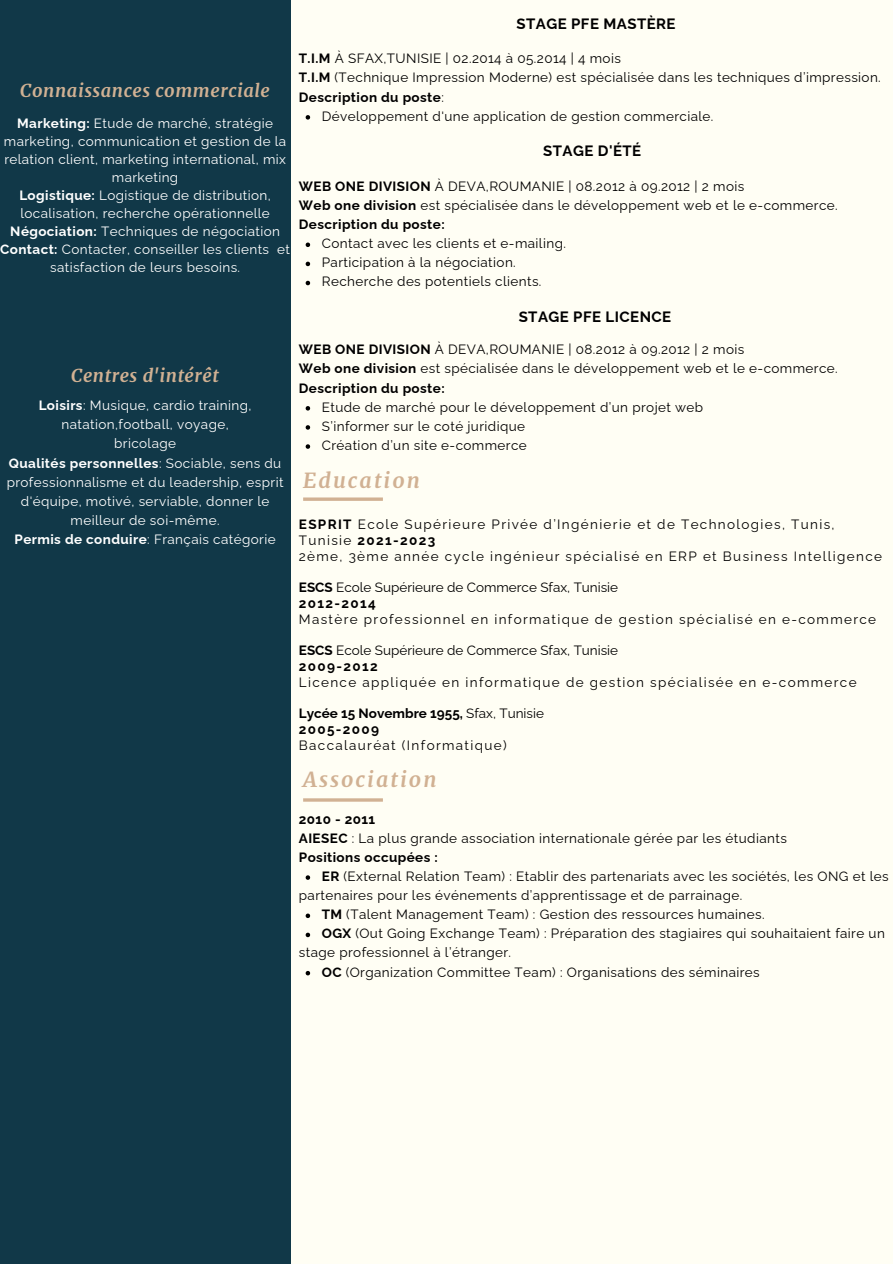
<style>
.page{position:relative;width:893px;height:1264px;background:#fff}
.page>*{position:absolute;margin:0;border:0;box-sizing:border-box;transform-origin:0 0}
.t1{font:italic 700 21px "Merriweather";letter-spacing:.1em;color:#d1b193}
.t2{font:italic 700 18px "Merriweather";letter-spacing:.03em;color:#d1b193}
.t3{font:700 15px "Raleway";letter-spacing:.03em;color:#000}
.t4{font:13.5px/19px "Raleway";letter-spacing:.03em;color:#000}
.t5{font:13.5px/18px "Raleway";letter-spacing:.03em;color:#fff;text-align:center}
.t6{font:13.5px/15.8px "Raleway";letter-spacing:.1em;color:#000}
.t7{font:13.5px "Raleway";color:#000}
.t8{font:700 13.5px "Raleway";letter-spacing:.03em;color:#fff}
.t9{font:700 13.5px "Raleway";color:#000}
.t10{font:700 13.5px "Raleway";letter-spacing:.1em;color:#000}
.t11{font:700 13.5px "Raleway";letter-spacing:.03em;color:#000}
.s1{font-weight:700}
.s2{font-weight:400}
</style>
<div class="page">
<div style="left:0;top:0;width:892px;height:1263px;background:#fffef4"></div>
<div style="left:0;top:0;width:290px;height:1263px;background:#113848"></div>
<svg style="left:305px;top:115px;width:5px;height:5px"></svg>
<svg style="left:305px;top:242px;width:5px;height:5px"></svg>
<svg style="left:305px;top:262px;width:5px;height:4px"></svg>
<svg style="left:305px;top:281px;width:5px;height:4px"></svg>
<svg style="left:303px;top:497px;width:80px;height:4px"></svg>
<hr style="left:303px;top:798px;width:80px;height:3px;background:#d1b193">
<svg style="left:305px;top:875px;width:5px;height:4px"></svg>
<svg style="left:305px;top:913px;width:5px;height:5px"></svg>
<svg style="left:305px;top:932px;width:5px;height:5px"></svg>
<svg style="left:305px;top:971px;width:5px;height:4px"></svg>
<svg style="left:305px;top:406px;width:5px;height:4px"></svg>
<svg style="left:305px;top:425px;width:5px;height:4px"></svg>
<svg style="left:305px;top:444px;width:5px;height:5px"></svg>
<p class="t2" style="left:20px;top:80px;width:251px">Connaissances commerciale</p>
<h2 class="t5" style="left:4px;top:114px;width:284px"><span class="s1">Marketing:</span> Etude de marché, stratégie marketing, communication et gestion de la relation client, marketing international, mix marketing</h2>
<p class="t5" style="left:0;top:186px;width:291px"><span class="s1">Logistique:</span> Logistique de distribution, localisation, recherche opérationnelle <span class="s1">Négociation:</span> Techniques de négociation <span class="s1">Contact:</span> Contacter, conseiller les clients et satisfaction de leurs besoins.</p>
<h2 class="t2" style="left:71px;top:364px;width:149px">Centres d'intérêt</h2>
<p class="t5" style="left:39px;top:396px;width:214px;line-height:19px"><span class="s1">Loisirs</span>: Musique, cardio training, natation,football, voyage,</p>
<p class="t5" style="left:114px;top:434px;width:63px">bricolage</p>
<p class="t8" style="left:9px;top:455px;width:274px">Qualités personnelles<span class="s2">: Sociable, sens du</span></p>
<p class="t5" style="left:7px;top:473px;width:278px">professionnalisme et du leadership, esprit</p>
<p class="t5" style="left:21px;top:491px;width:250px;line-height:19px">d'équipe, motivé, serviable, donner le meilleur de soi-même.</p>
<p class="t5" style="left:15px;top:530px;width:262px"><span class="s1">Permis de conduire</span>: Français catégorie</p>
<h3 class="t3" style="left:516px;top:14px;width:160px">STAGE PFE MASTÈRE</h3>
<p class="t4" style="left:299px;top:49px;width:323px"><span class="s1">T.I.M</span> À SFAX,TUNISIE | 02.2014 à 05.2014 | 4 mois</p>
<p class="t4" style="left:299px;top:68px;width:583px"><span class="s1">T.I.M</span> (Technique Impression Moderne) est spécialisée dans les techniques d’impression.<br><span class="s1">Description du poste</span>:</p>
<p class="t4" style="left:322px;top:106px;width:393px">Développement d'une application de gestion commerciale.</p>
<h3 class="t3" style="left:543px;top:142px;width:99px">STAGE D'ÉTÉ</h3>
<p class="t4" style="left:299px;top:176px;width:447px"><span class="s1">WEB ONE DIVISION</span> À DEVA,ROUMANIE | 08.2012 à 09.2012 | 2 mois</p>
<p class="t4" style="left:299px;top:196px;width:540px"><span class="s1">Web one division</span> est spécialisée dans le développement web et le e-commerce.<br><span class="s1">Description du poste:</span></p>
<p class="t4" style="left:322px;top:234px;width:245px">Contact avec les clients et e-mailing.</p>
<p class="t4" style="left:322px;top:253px;width:195px">Participation à la négociation.</p>
<p class="t4" style="left:322px;top:272px;width:221px">Recherche des potentiels clients.</p>
<h3 class="t3" style="left:518px;top:307px;width:154px">STAGE PFE LICENCE</h3>
<p class="t4" style="left:299px;top:340px;width:447px"><span class="s1">WEB ONE DIVISION</span> À DEVA,ROUMANIE | 08.2012 à 09.2012 | 2 mois</p>
<p class="t4" style="left:299px;top:359px;width:540px"><span class="s1">Web one division</span> est spécialisée dans le développement web et le e-commerce.<br><span class="s1">Description du poste:</span></p>
<p class="t4" style="left:322px;top:397px;width:383px">Etude de marché pour le développement d’un projet web</p>
<p class="t4" style="left:322px;top:416px;width:205px">S’informer sur le coté juridique</p>
<p class="t4" style="left:322px;top:435px;width:206px">Création d’un site e-commerce</p>
<p class="t1" style="left:303px;top:467px;width:118px">Education</p>
<p class="t6" style="left:299px;top:516px;width:537px"><span class="s1">ESPRIT</span> Ecole Supérieure Privée d’Ingénierie et de Technologies, Tunis,<br>Tunisie <span class="s1">2021-2023</span></p>
<p class="t6" style="left:299px;top:548px;width:584px">2ème, 3ème année cycle ingénieur spécialisé en ERP et Business Intelligence</p>
<p class="t7" style="left:299px;top:579px;width:321px"><span class="s1">ESCS</span> Ecole Supérieure de Commerce Sfax, Tunisie</p>
<p class="t10" style="left:299px;top:595px;width:78px">2012-2014</p>
<h1 class="t6" style="left:299px;top:611px;width:578px">Mastère professionnel en informatique de gestion spécialisé en e-commerce</h1>
<p class="t7" style="left:299px;top:642px;width:321px"><span class="s1">ESCS</span> Ecole Supérieure de Commerce Sfax, Tunisie</p>
<p class="t10" style="left:299px;top:658px;width:80px">2009-2012</p>
<p class="t6" style="left:299px;top:674px;width:559px">Licence appliquée en informatique de gestion spécialisée en e-commerce</p>
<p class="t9" style="left:299px;top:705px;width:246px">Lycée 15 Novembre 1955, <span class="s2">Sfax, Tunisie</span></p>
<p class="t10" style="left:299px;top:721px;width:82px">2005-2009</p>
<p class="t6" style="left:299px;top:737px;width:209px">Baccalauréat (Informatique)</p>
<p class="t1" style="left:303px;top:766px;width:135px">Association</p>
<p class="t11" style="left:299px;top:811px;width:78px">2010 - 2011</p>
<p class="t4" style="left:299px;top:828px;width:489px"><span class="s1">AIESEC</span> : La plus grande association internationale gérée par les étudiants</p>
<p class="t11" style="left:299px;top:849px;width:140px">Positions occupées :</p>
<p class="t4" style="left:322px;top:866px;width:568px"><span class="s1">ER</span> (External Relation Team) : Etablir des partenariats avec les sociétés, les ONG et les</p>
<h1 class="t4" style="left:299px;top:885px;width:445px">partenaires pour les événements d’apprentissage et de parrainage.</h1>
<p class="t4" style="left:322px;top:904px;width:444px"><span class="s1">TM</span> (Talent Management Team) : Gestion des ressources humaines.</p>
<p class="t4" style="left:322px;top:924px;width:564px"><span class="s1">OGX</span> (Out Going Exchange Team) : Préparation des stagiaires qui souhaitaient faire un</p>
<p class="t4" style="left:299px;top:943px;width:214px">stage professionnel à l’étranger.</p>
<p class="t4" style="left:322px;top:962px;width:439px"><span class="s1">OC</span> (Organization Committee Team) : Organisations des séminaires</p>
</div>
